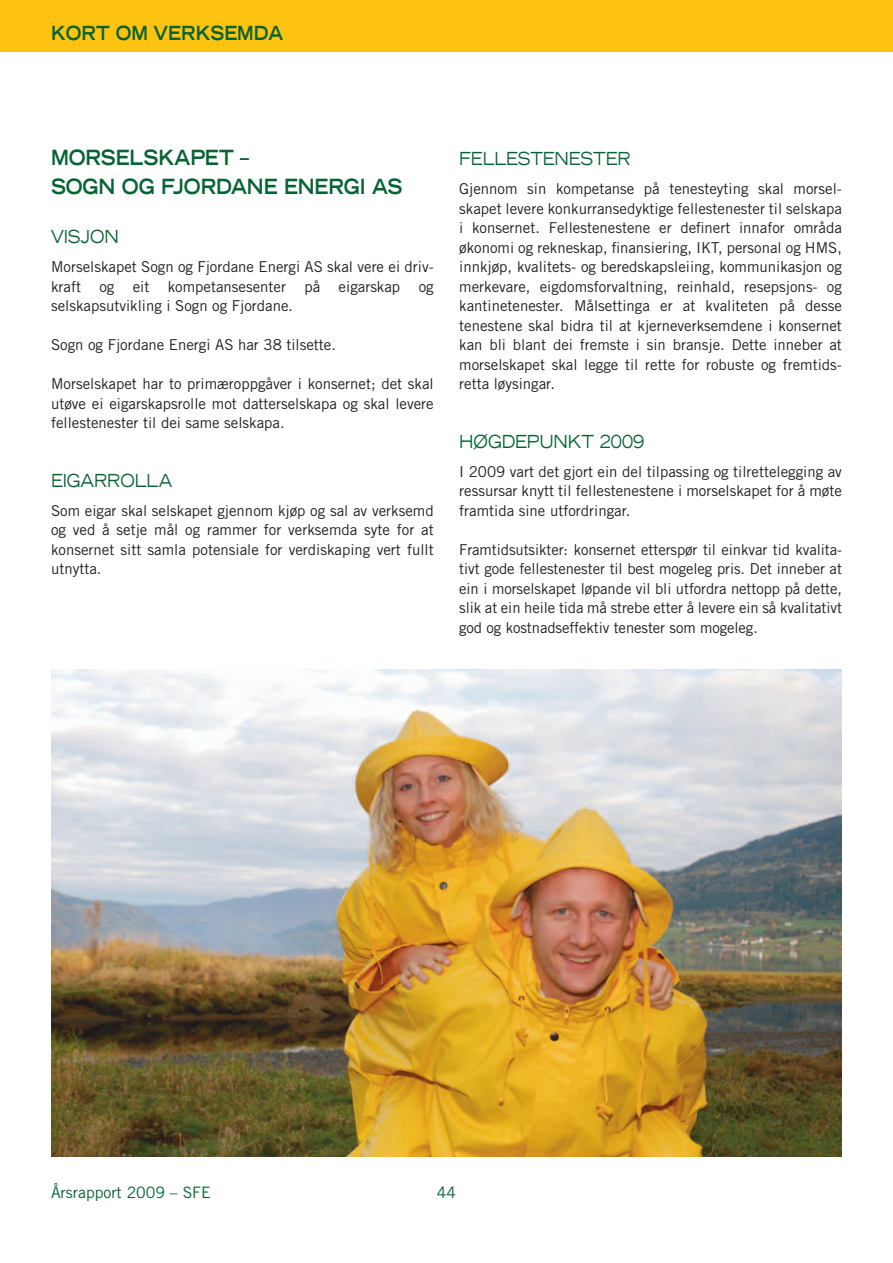
<style>
.page{position:relative;width:893px;height:1263px;background:#fff}
.page>*{position:absolute;margin:0;border:0;box-sizing:border-box;transform-origin:0 0}
.t1{font:700 expanded 21px/29.2px "Trade Gothic LT Std";letter-spacing:.215em;color:#056334;scale:.85 1}
.t2{font:700 expanded 19.5px "Trade Gothic LT Std";color:#056334;scale:.85 1}
.t3{font:expanded 18px "Trade Gothic LT Std";color:#056334;scale:.85 1}
.t4{font:15.75px "Trade Gothic LT Std";color:#056334}
.t5{font:15px/19.5px "Trade Gothic LT Std";color:#231f20;text-align:justify}
</style>
<div class="page">
<img style="left:51px;top:669px;width:791px;height:488px">
<div style="left:0;top:0;width:893px;height:51px;background:#fec210"></div>
<h2 class="t2" style="left:51px;top:20px;width:271px">KORT OM VERKSEMDA</h2>
<h1 class="t1" style="left:51px;top:142px;width:397px">MORSELSKAPET –<br>SOGN OG FJORDANE ENERGI AS</h1>
<p class="t3" style="left:459px;top:146px;width:71px">FELLESTENESTER</p>
<p class="t5" style="left:459px;top:179px;width:384px">Gjennom sin kompetanse på tenesteyting skal morsel&shy;skapet levere konkurransedyktige fellestenester til selskapa i konsernet. Fellestenestene er definert innafor områda økonomi og rekneskap, finansiering, IKT, personal og HMS, innkjøp, kvalitets- og beredskapsleiing, kommunikasjon og merkevare, eigdomsforvaltning, reinhald, resepsjons- og kantinetenester. Målsettinga er at kvaliteten på desse tenestene skal bidra til at kjerneverksemdene i konsernet kan bli blant dei fremste i sin bransje. Dette inneber at morselskapet skal legge til rette for robuste og fremtids&shy;retta løysingar.</p>
<p class="t3" style="left:51px;top:224px;width:63px">VISJON</p>
<p class="t5" style="left:51px;top:257px;width:384px">Morselskapet Sogn og Fjordane Energi AS skal vere ei driv&shy;kraft og eit kompetansesenter på eigarskap og selskapsutvikling i Sogn og Fjordane.</p>
<p class="t5" style="left:51px;top:335px;width:286px">Sogn og Fjordane Energi AS har 38 tilsette.</p>
<p class="t5" style="left:51px;top:374px;width:384px">Morselskapet har to primæroppgåver i konsernet; det skal utøve ei eigarskapsrolle mot datterselskapa og skal levere fellestenester til dei same selskapa.</p>
<p class="t3" style="left:51px;top:468px;width:67px">EIGARRO</p>
<p class="t3" style="left:135px;top:468px;width:46px">LLA</p>
<p class="t5" style="left:51px;top:501px;width:384px">Som eigar skal selskapet gjennom kjøp og sal av verksemd og ved å setje mål og rammer for verksemda syte for at konsernet sitt samla potensiale for verdiskaping vert fullt utnytta.</p>
<p class="t3" style="left:459px;top:429px;width:128px">HØGDEPUNKT</p>
<p class="t3" style="left:600px;top:429px;width:54px">2009</p>
<p class="t5" style="left:459px;top:462px;width:384px">I 2009 vart det gjort ein del tilpassing og tilrettelegging av ressursar knytt til fellestenestene i morselskapet for å møte framtida sine utfordringar.</p>
<p class="t5" style="left:459px;top:540px;width:384px">Framtidsutsikter: konsernet etterspør til einkvar tid kvalita&shy;tivt gode fellestenester til best mogeleg pris. Det inneber at ein i morselskapet løpande vil bli utfordra nettopp på dette, slik at ein heile tida må strebe etter å levere ein så kvalitativt god og kostnadseffektiv tenester som mogeleg.</p>
<p class="t4" style="left:51px;top:1183px;width:161px">Årsrapport 2009 – SFE</p>
<p class="t4" style="left:437px;top:1183px;width:21px">44</p>
</div>
